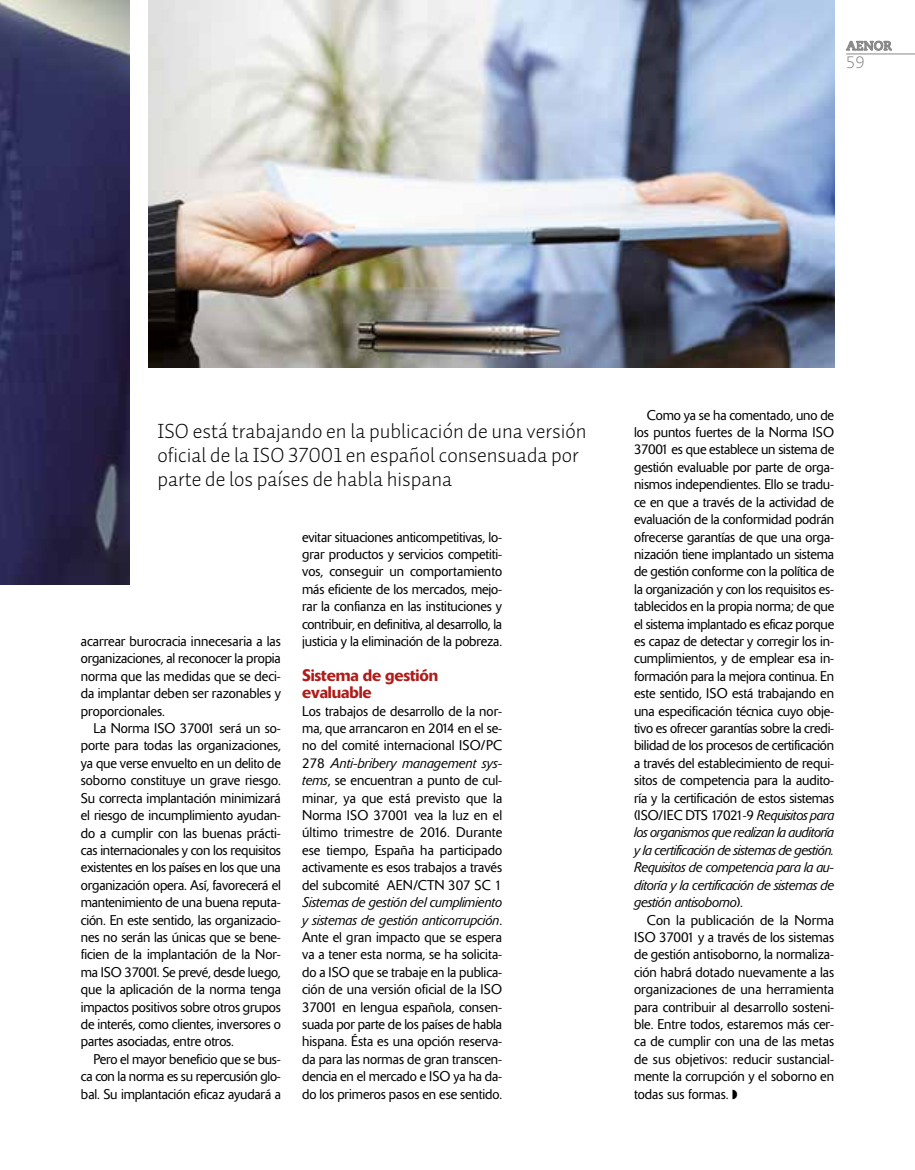
<style>
.page{position:relative;width:915px;height:1170px;background:#fff}
.page>*{position:absolute;margin:0;border:0;box-sizing:border-box;transform-origin:0 0}
.t1{font:21px/24px "Auto 1 Light LF";color:#000}
.t2{font:500 16.5px/17.4px "Delta";letter-spacing:-.01em;color:#af1c1a}
.t3{font:300 16.5px "Caecilia LT Std";color:#878787}
.t4{font:300 13.95px/17.4px "Delta";letter-spacing:-.01em;color:#000;text-align:justify}
.t5{font:700 12.75px "Caecilia LT Std";color:#878787}
.s1{font-style:italic}
</style>
<div class="page">
<svg style="left:846px;top:41px;width:45px;height:10px"></svg>
<hr style="left:846px;top:54px;width:68px;height:1px;background:#878787">
<img style="left:0;top:0;width:130px;height:585px">
<img style="left:149px;top:0;width:684px;height:367px">
<p class="t5" style="left:846px;top:38px;width:47px">AENOR</p>
<p class="t3" style="left:846px;top:53px;width:20px">59</p>
<h1 class="t1" style="left:157px;top:419px;width:430px">ISO está trabajando en la publicación de una versión oficial de la ISO 37001 en español consensuada por parte de los países de habla hispana</h1>
<p class="t4" style="left:81px;top:632px;width:201px">acarrear burocracia innecesaria a las organizaciones, al reconocer la propia norma que las medidas que se deci&shy;da implantar deben ser razonables y proporcionales.</p>
<p class="t4" style="left:81px;top:719px;width:202px;text-indent:13px">La Norma ISO 37001 será un so&shy;porte para todas las organizaciones, ya que verse envuelto en un delito de soborno constituye un grave riesgo.<br>Su correcta implantación minimizará el riesgo de incumplimiento ayudan&shy;do a cumplir con las buenas prácti&shy;cas internacionales y con los requisitos existentes en los países en los que una organización opera. Así, favorecerá el mantenimiento de una buena reputa&shy;ción. En este sentido, las organizacio&shy;nes no serán las únicas que se bene&shy;ficien de la implantación de la Nor&shy;ma ISO 37001. Se prevé, desde luego, que la aplicación de la norma tenga impactos positivos sobre otros grupos de interés, como clientes, inversores o partes asociadas, entre otros.</p>
<p class="t4" style="left:81px;top:1050px;width:201px;text-indent:13px">Pero el mayor beneficio que se bus&shy;ca con la norma es su repercusión glo&shy;bal. Su implantación eficaz ayudará a</p>
<p class="t4" style="left:302px;top:528px;width:201px">evitar situaciones anticompetitivas, lo&shy;grar productos y servicios competiti&shy;vos, conseguir un comportamiento más eficiente de los mercados, mejo&shy;rar la confianza en las instituciones y contribuir, en definitiva, al desarrollo, la justicia y la eliminación de la pobreza.</p>
<p class="t2" style="left:302px;top:666px;width:137px">Sistema de gestión evaluable</p>
<p class="t4" style="left:302px;top:702px;width:201px">Los trabajos de desarrollo de la nor&shy;ma, que arrancaron en 2014 en el se&shy;no del comité internacional ISO/PC 278 <span class="s1">Anti-bribery management sys&shy;tems</span>, se encuentran a punto de cul&shy;minar, ya que está previsto que la Norma ISO 37001 vea la luz en el último trimestre de 2016. Durante ese tiempo, España ha participado activamente es esos trabajos a través del subcomité AEN/CTN 307 SC 1</p>
<p class="t4" style="left:302px;top:893px;width:201px"><span class="s1">Sistemas de gestión del cumplimiento y sistemas de gestión anticorrupción</span>.<br>Ante el gran impacto que se espera va a tener esta norma, se ha solicita&shy;do a ISO que se trabaje en la publica&shy;ción de una versión oficial de la ISO 37001 en lengua española, consen&shy;suada por parte de los países de habla hispana. Ésta es una opción reserva&shy;da para las normas de gran transcen&shy;dencia en el mercado e ISO ya ha da&shy;do los primeros pasos en ese sentido.</p>
<p class="t4" style="left:634px;top:406px;width:201px;text-indent:13px">Como ya se ha comentado, uno de los puntos fuertes de la Norma ISO 37001 es que establece un sistema de gestión evaluable por parte de orga&shy;nismos independientes. Ello se tradu&shy;ce en que a través de la actividad de evaluación de la conformidad podrán ofrecerse garantías de que una orga&shy;nización tiene implantado un sistema de gestión conforme con la política de la organización y con los requisitos es&shy;tablecidos en la propia norma; de que el sistema implantado es eficaz porque es capaz de detectar y corregir los in&shy;cumplimientos, y de emplear esa in&shy;formación para la mejora continua. En este sentido, ISO está trabajando en una especificación técnica cuyo obje&shy;tivo es ofrecer garantías sobre la credi&shy;bilidad de los procesos de certificación a través del establecimiento de requi&shy;sitos de competencia para la audito&shy;ría y la certificación de estos sistemas (ISO/IEC DTS 17021-9 <span class="s1">Requisitos para los organismos que realizan la auditoría y la certificación de sistemas de gestión.<br>Requisitos de competencia para la au&shy;ditoría y la certificación de sistemas de gestión antisoborno</span>).</p>
<p class="t4" style="left:634px;top:911px;width:201px;text-indent:13px">Con la publicación de la Norma ISO 37001 y a través de los sistemas de gestión antisoborno, la normaliza&shy;ción habrá dotado nuevamente a las organizaciones de una herramienta para contribuir al desarrollo sosteni&shy;ble. Entre todos, estaremos más cer&shy;ca de cumplir con una de las metas de sus objetivos: reducir sustancial&shy;mente la corrupción y el soborno en todas sus formas. ◗</p>
</div>
